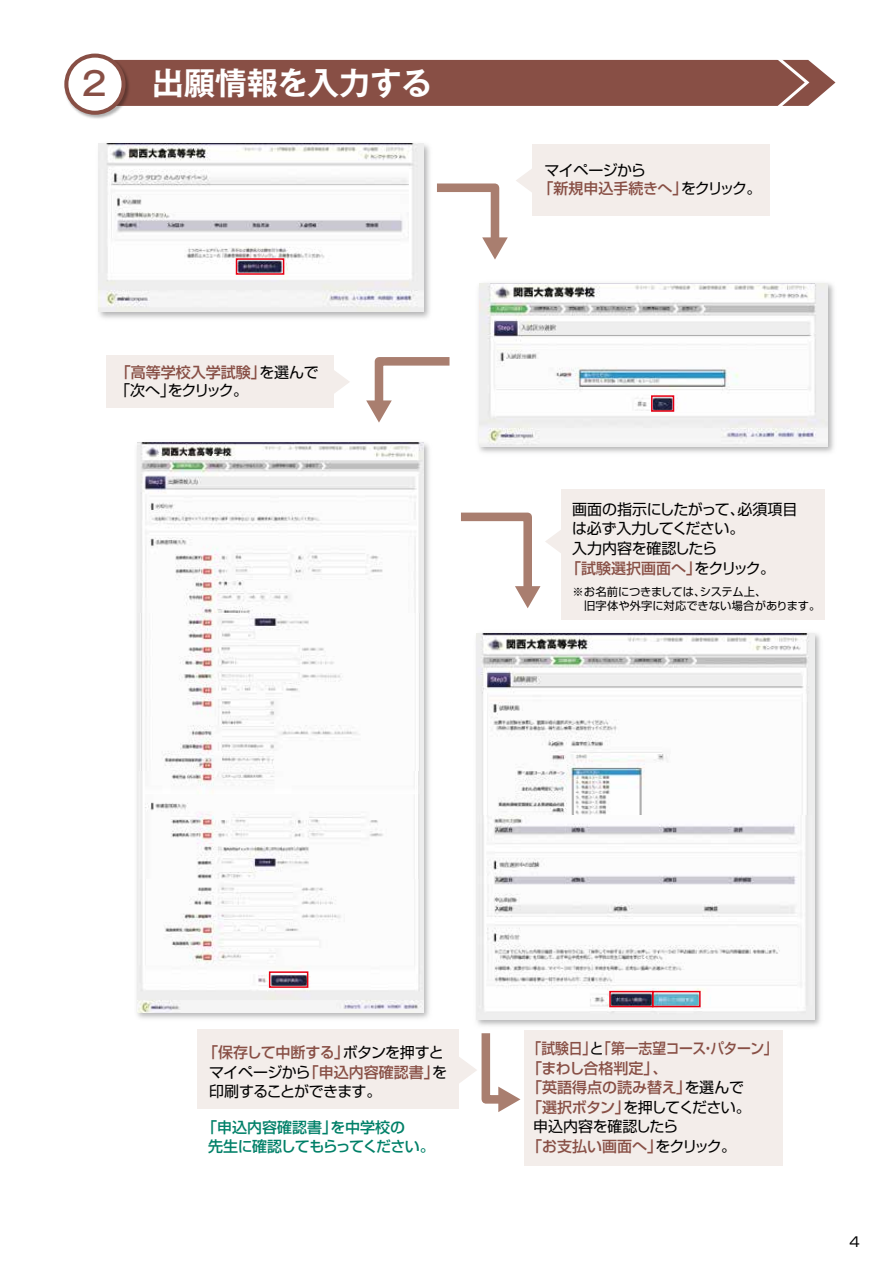
<style>
.page{position:relative;width:893px;height:1263px;background:#fff}
.page>*{position:absolute;margin:0;border:0;box-sizing:border-box;transform-origin:0 0}
.t1{font:500 32.4px "Gothic MB101 Pro";color:#884f45}
.t2{font:700 31.5px "Gothic MB101 Pro De";color:#fff}
.t3{font:15px/18px "Shin Go Pro";letter-spacing:-.035em;color:#000}
.t4{font:15px/19.5px "Shin Go Pro";letter-spacing:-.055em;color:#000}
.t5{font:500 15px "Shin Go Pro";color:#884f45}
.t6{font:500 15px/19.5px "Shin Go Pro";letter-spacing:-.025em;color:#008068}
.t7{font:500 15px "Shin Go Pro";letter-spacing:-.03em;color:#884f45;scale:.92 1}
.t8{font:15px "Shin Go Pro";letter-spacing:-.005em;color:#000}
.t9{font:15px "Shin Go Pro";letter-spacing:-.075em;color:#000}
.t10{font:500 15px "Shin Go Pro";letter-spacing:-.025em;color:#884f45}
.t11{font:13.5px "Shin Go Pro";color:#000}
.t12{font:11.25px/14.2px "Shin Go Pro";letter-spacing:-.005em;color:#000}
.s1{font-weight:500;color:#884f45}
.s2{font-weight:400;color:#000}
</style>
<div class="page">
<img style="left:478px;top:633px;width:343px;height:393px">
<img style="left:481px;top:633px;width:333px;height:182px">
<img style="left:481px;top:815px;width:333px;height:204px">
<img style="left:98px;top:143px;width:332px;height:175px">
<img style="left:99px;top:143px;width:324px;height:169px">
<img style="left:478px;top:283px;width:356px;height:170px">
<img style="left:479px;top:283px;width:349px;height:163px">
<img style="left:136px;top:437px;width:345px;height:586px">
<img style="left:137px;top:442px;width:286px;height:171px">
<img style="left:137px;top:613px;width:286px;height:159px">
<img style="left:137px;top:772px;width:286px;height:107px">
<img style="left:137px;top:879px;width:286px;height:133px">
<div style="left:524px;top:1030px;width:259px;height:135px;background:#f3edea"></div>
<div style="left:562px;top:489px;width:263px;height:131px;background:#f3edea"></div>
<div style="left:532px;top:144px;width:238px;height:72px;background:#f3edea"></div>
<svg style="left:428px;top:179px;width:80px;height:81px"></svg>
<svg style="left:516px;top:169px;width:16px;height:23px"></svg>
<svg style="left:452px;top:508px;width:110px;height:100px"></svg>
<div style="left:197px;top:1030px;width:262px;height:79px;background:#f3edea"></div>
<svg style="left:457px;top:1025px;width:63px;height:87px"></svg>
<div style="left:106px;top:356px;width:227px;height:52px;background:#f3edea"></div>
<svg style="left:333px;top:367px;width:17px;height:30px"></svg>
<svg style="left:366px;top:357px;width:84px;height:66px"></svg>
<img style="left:65px;top:54px;width:48px;height:65px">
<div style="left:66px;top:56px;width:58px;height:57px;background:#fff;border-radius:50%"></div>
<div style="left:64px;top:54px;width:62px;height:61px;border:4px solid #884f45;border-radius:50%"></div>
<svg style="left:90px;top:53px;width:745px;height:61px"></svg>
<div style="left:236px;top:258px;width:48px;height:17px;border:2px solid #e60012"></div>
<div style="left:651px;top:395px;width:23px;height:17px;border:2px solid #e60012"></div>
<div style="left:269px;top:971px;width:39px;height:17px;border:2px solid #e60012"></div>
<div style="left:609px;top:991px;width:44px;height:16px;border:2px solid #e60012"></div>
<div style="left:652px;top:991px;width:49px;height:16px;border:2px solid #e60012"></div>
<h1 class="t1" style="left:82px;top:57px;width:26px">2</h1>
<h2 class="t2" style="left:152px;top:57px;width:282px">出願情報を入力する</h2>
<p class="t3" style="left:115px;top:361px;width:205px"><span class="s1">「高等学校入学試験」</span>を選んで「次へ」をクリック。</p>
<p class="t3" style="left:538px;top:159px;width:225px;text-indent:6px">マイページから<br><span class="s1">「新規申込手続きへ」</span>をクリック。</p>
<p class="t8" style="left:572px;top:497px;width:227px">画面の指示にしたがって、必須項目</p>
<p class="t3" style="left:572px;top:518px;width:174px">は必ず入力してください。</p>
<p class="t3" style="left:572px;top:537px;width:146px">入力内容を確認したら</p>
<p class="t5" style="left:566px;top:555px;width:210px">「試験選択画面へ」<span class="s2">をクリック。</span></p>
<p class="t12" style="left:572px;top:583px;width:256px">※お名前につきましては、システム上、<br>　旧字体や外字に対応できない場合があります。　</p>
<p class="t4" style="left:209px;top:1041px;width:240px;text-indent:-6px"><span class="s1">「保存して中断する」</span>ボタンを押すとマイページから<span class="s1">「申込内容確認書」</span>を印刷することができます。</p>
<p class="t6" style="left:208px;top:1115px;width:228px;text-indent:-6px">「申込内容確認書」を中学校の<br>先生に確認してもらってください。</p>
<p class="t7" style="left:528px;top:1036px;width:273px">「試験日」<span class="s2">と</span>「第一志望コース・パターン」</p>
<p class="t10" style="left:527px;top:1055px;width:142px">「まわし合格判定」、</p>
<p class="t5" style="left:527px;top:1075px;width:219px">「英語得点の読み替え」<span class="s2">を選んで</span></p>
<p class="t9" style="left:527px;top:1094px;width:225px"><span class="s1">「選択ボタン」</span>を押してください。</p>
<p class="t3" style="left:533px;top:1115px;width:146px">申込内容を確認したら</p>
<p class="t5" style="left:527px;top:1133px;width:210px">「お支払い画面へ」<span class="s2">をクリック。</span></p>
<p class="t11" style="left:850px;top:1230px;width:12px">4</p>
</div>
